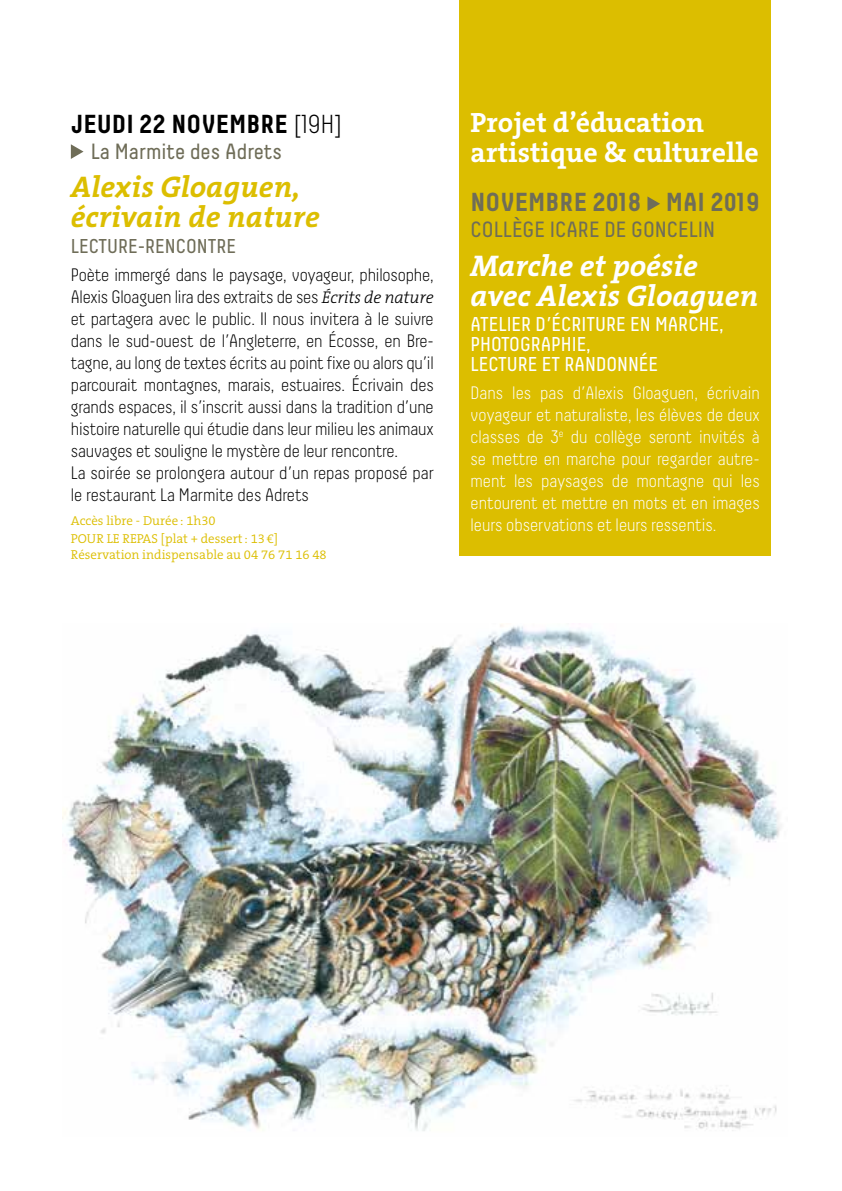
<style>
.page{position:relative;width:842px;height:1191px;background:#fff}
.page>*{position:absolute;margin:0;border:0;box-sizing:border-box;transform-origin:0 0}
.t1{font:italic 700 30px/30px "The Serif B7";color:#fff}
.t2{font:italic 700 30px/30px "The Serif B7";color:#dcbe00}
.t3{font:700 28px/30px "The Serif B7";color:#fff}
.t4{font:700 26px "Decima";color:#000}
.t5{font:700 26px "Decima";color:#6f6d58}
.t6{font:22px "Decima";color:#6f6d58}
.t7{font:20px/20px "Decima";color:#fff}
.t8{font:20px "Decima";color:#6f6d58}
.t9{font:300 18px/22px "Decima";letter-spacing:-.01em;color:#000}
.t10{font:300 18px/22px "Decima";color:#fff;text-align:justify}
.t11{font:300 13px/18.4px "The Serif B4";color:#dcbe00}
.s1{font-weight:300}
.s2{font-family:"The Serif B3";font-style:italic;font-size:17px}
</style>
<div class="page">
<svg style="left:71px;top:144px;width:13px;height:15px"></svg>
<img style="left:63px;top:624px;width:718px;height:507px">
<div style="left:459px;top:0;width:312px;height:556px;background:#dcbe00"></div>
<svg style="left:647px;top:196px;width:13px;height:15px"></svg>
<h3 class="t4" style="left:71px;top:108px;width:273px">JEUDI 22 NOVEMBRE <span class="s1">[19H]</span></h3>
<p class="t6" style="left:91px;top:139px;width:193px">La Marmite des Adrets</p>
<h1 class="t2" style="left:71px;top:173px;width:250px">Alexis Gloaguen, écrivain de nature</h1>
<p class="t8" style="left:71px;top:235px;width:167px">LECTURE-RENCONTRE</p>
<p class="t9" style="left:71px;top:263px;width:364px">Poète immergé dans le paysage, voyageur, philosophe, Alexis Gloaguen lira des extraits de ses <span class="s2">Écrits de nature </span>et partagera avec le public. Il nous invitera à le suivre dans le sud-ouest de l’Angleterre, en Écosse, en Bre&shy;tagne, au long de textes écrits au point fixe ou alors qu’il parcourait montagnes, marais, estuaires. Écrivain des grands espaces, il s’inscrit aussi dans la tradition d’une histoire naturelle qui étudie dans leur milieu les animaux sauvages et souligne le mystère de leur rencontre.<br>La soirée se prolongera autour d’un repas proposé par le restaurant La Marmite des Adrets</p>
<p class="t11" style="left:71px;top:512px;width:209px">Accès libre - Durée: 1h30<br>POUR LE REPAS [plat + dessert: 13€]</p>
<p class="t11" style="left:71px;top:546px;width:257px">Réservation indispensable au 04 76 71 16 48</p>
<h2 class="t3" style="left:471px;top:109px;width:290px">Projet d’éducation artistique &amp; culturelle</h2>
<h3 class="t5" style="left:471px;top:187px;width:291px">NOVEMBRE 2018 MAI 2019</h3>
<p class="t6" style="left:471px;top:217px;width:246px">COLLÈGE ICARE DE GONCELIN</p>
<h1 class="t1" style="left:471px;top:251px;width:289px">Marche et poésie avec Alexis Gloaguen</h1>
<p class="t7" style="left:471px;top:314px;width:255px">ATELIER D’ÉCRITURE EN MARCHE,<br>PHOTOGRAPHIE,<br>LECTURE ET RANDONNÉE</p>
<p class="t10" style="left:471px;top:382px;width:291px">Dans les pas d’Alexis Gloaguen, écrivain voyageur et naturaliste, les élèves de deux classes de 3<sup>e</sup> du collège seront invités à se mettre en marche pour regarder autre&shy;ment les paysages de montagne qui les entourent et mettre en mots et en images leurs observations et leurs ressentis.</p>
</div>
